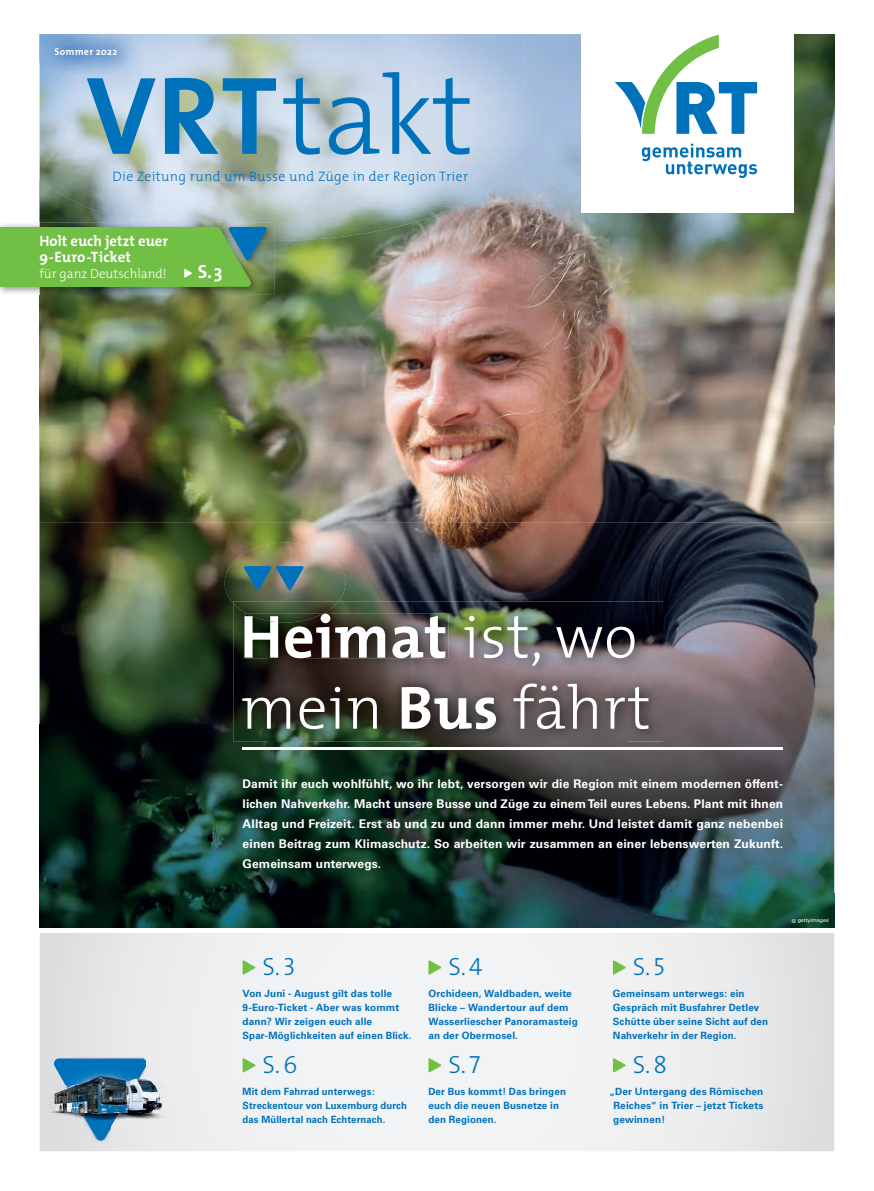
<style>
.page{position:relative;width:874px;height:1191px;background:#fff}
.page>*{position:absolute;margin:0;border:0;box-sizing:border-box;transform-origin:0 0}
.t1{font:300 111.9px "The Mix";color:#0072bc}
.t2{font:300 61.4px/71px "The Mix";letter-spacing:.01em;color:#fff}
.t3{font:25px "The Mix Light Caps";color:#0072bc}
.t4{font:700 19.1px "The Mix";color:#fff}
.t5{font:700 15px/16px "The Mix";color:#fff}
.t6{font:300 13.7px "The Mix";letter-spacing:.025em;color:#0072bc}
.t7{font:300 13px "The Mix";color:#fff}
.t8{font:700 12px/20px "Univers";letter-spacing:.01em;color:#fff;text-align:justify}
.t9{font:700 10px/14px "Univers";letter-spacing:.015em;color:#0072bc}
.t10{font:700 10px/14px "Univers";letter-spacing:.015em;color:#0072bc;scale:.95 1}
.t11{font:700 10px "The Mix";letter-spacing:.025em;color:#fff}
.t12{font:5.5px "Univers";color:#fff}
.s1{font-weight:700}
</style>
<div class="page">
<img style="left:40px;top:425px;width:793px;height:97px">
<img style="left:661px;top:522px;width:172px;height:202px">
<img style="left:316px;top:522px;width:345px;height:79px">
<img style="left:40px;top:522px;width:276px;height:33px">
<img style="left:40px;top:555px;width:193px;height:169px">
<img style="left:627px;top:724px;width:206px;height:169px">
<img style="left:419px;top:741px;width:208px;height:152px">
<img style="left:212px;top:724px;width:207px;height:169px">
<img style="left:40px;top:724px;width:172px;height:203px">
<img style="left:212px;top:893px;width:621px;height:34px">
<img style="left:523px;top:34px;width:310px;height:391px">
<img style="left:489px;top:207px;width:34px;height:218px">
<img style="left:419px;top:207px;width:70px;height:218px">
<img style="left:40px;top:202px;width:68px;height:20px">
<img style="left:247px;top:241px;width:172px;height:184px">
<img style="left:40px;top:295px;width:207px;height:130px">
<svg style="left:40px;top:933px;width:793px;height:218px"></svg>
<hr style="left:242px;top:747px;width:540px;height:2px;background:#fff">
<img style="left:305px;top:601px;width:357px;height:140px">
<img style="left:233px;top:613px;width:36px;height:128px">
<img style="left:269px;top:658px;width:36px;height:83px">
<img style="left:244px;top:613px;width:204px;height:45px">
<img style="left:224px;top:542px;width:121px;height:61px">
<img style="left:233px;top:601px;width:105px;height:12px">
<img style="left:247px;top:613px;width:76px;height:9px">
<svg style="left:243px;top:566px;width:61px;height:24px"></svg>
<svg style="left:242px;top:960px;width:13px;height:14px"></svg>
<svg style="left:428px;top:1058px;width:13px;height:14px"></svg>
<svg style="left:428px;top:960px;width:13px;height:14px"></svg>
<svg style="left:612px;top:1058px;width:13px;height:14px"></svg>
<svg style="left:612px;top:960px;width:13px;height:14px"></svg>
<svg style="left:242px;top:1058px;width:13px;height:14px"></svg>
<div style="left:580px;top:0;width:213px;height:213px;background:#fff"></div>
<svg style="left:614px;top:35px;width:142px;height:99px"></svg>
<svg style="left:641px;top:144px;width:115px;height:34px"></svg>
<img style="left:182px;top:34px;width:355px;height:173px">
<img style="left:110px;top:34px;width:72px;height:188px">
<img style="left:40px;top:74px;width:35px;height:128px">
<img style="left:75px;top:74px;width:36px;height:143px">
<img style="left:182px;top:206px;width:276px;height:35px">
<img style="left:40px;top:34px;width:97px;height:40px">
<img style="left:0;top:222px;width:274px;height:73px">
<img style="left:129px;top:222px;width:145px;height:19px">
<div style="left:0;top:227px;width:217px;height:60px;background:#71bf44"></div>
<svg style="left:182px;top:226px;width:85px;height:61px"></svg>
<img style="left:40px;top:1057px;width:142px;height:84px">
<p class="t11" style="left:54px;top:44px;width:64px">Sommer 2022</p>
<h1 class="t1" style="left:86px;top:24px;width:389px"><span class="s1">VRT</span>takt</h1>
<h3 class="t6" style="left:112px;top:165px;width:357px">Die Zeitung rund um Busse und Züge in der Region Trier</h3>
<h3 class="t5" style="left:39px;top:232px;width:130px">Holt euch jetzt euer<br>9-Euro-Ticket</h3>
<h3 class="t7" style="left:39px;top:263px;width:129px">für ganz Deutschland!</h3>
<h3 class="t4" style="left:198px;top:255px;width:26px">S. 3</h3>
<h2 class="t2" style="left:240px;top:599px;width:412px"><span class="s1">Heimat</span> ist, wo mein <span class="s1">Bus</span> fährt</h2>
<p class="t8" style="left:242px;top:773px;width:542px">Damit ihr euch wohlfühlt, wo ihr lebt, versorgen wir die Region mit einem modernen öffent&shy;lichen Nahverkehr. Macht unsere Busse und Züge zu einem Teil eures Lebens. Plant mit ihnen Alltag und Freizeit. Erst ab und zu und dann immer mehr. Und leistet damit ganz nebenbei einen Beitrag zum Klimaschutz. So arbeiten wir zusammen an einer lebenswerten Zukunft.<br>Gemeinsam unterwegs.</p>
<h3 class="t3" style="left:262px;top:945px;width:35px">S. 3</h3>
<p class="t9" style="left:242px;top:986px;width:170px">Von Juni - August gilt das tolle<br>9-Euro-Ticket - Aber was kommt dann? Wir zeigen euch alle<br>Spar-Möglichkeiten auf einen Blick.</p>
<h3 class="t3" style="left:262px;top:1043px;width:37px">S. 6</h3>
<p class="t10" style="left:242px;top:1084px;width:174px">Mit dem Fahrrad unterwegs:<br>Strecken tour von Luxemburg durch das Müller tal nach Echternach.</p>
<h3 class="t3" style="left:448px;top:945px;width:36px">S. 4</h3>
<p class="t9" style="left:428px;top:986px;width:151px">Orchideen, Waldbaden, weite<br>Blicke – Wandertour auf dem<br>Wasserliescher Panoramasteig an der Obermosel.</p>
<h3 class="t3" style="left:448px;top:1043px;width:33px">S. 7</h3>
<p class="t9" style="left:428px;top:1084px;width:139px">Der Bus kommt! Das bringen euch die neuen Busnetze in den Regionen.</p>
<h3 class="t3" style="left:632px;top:945px;width:34px">S. 5</h3>
<p class="t9" style="left:612px;top:986px;width:157px">Gemeinsam unterwegs: ein<br>Gespräch mit Busfahrer Detlev<br>Schütte über seine Sicht auf den<br>Nahverkehr in der Region.</p>
<h3 class="t3" style="left:632px;top:1043px;width:36px">S. 8</h3>
<p class="t9" style="left:613px;top:1084px;width:152px;text-align:justify;text-indent:-4px">„Der Untergang des Römischen Reiches“ in Trier – jetzt Tickets gewinnen!</p>
<p class="t12" style="left:791px;top:917px;width:38px">© gettyimages</p>
</div>
